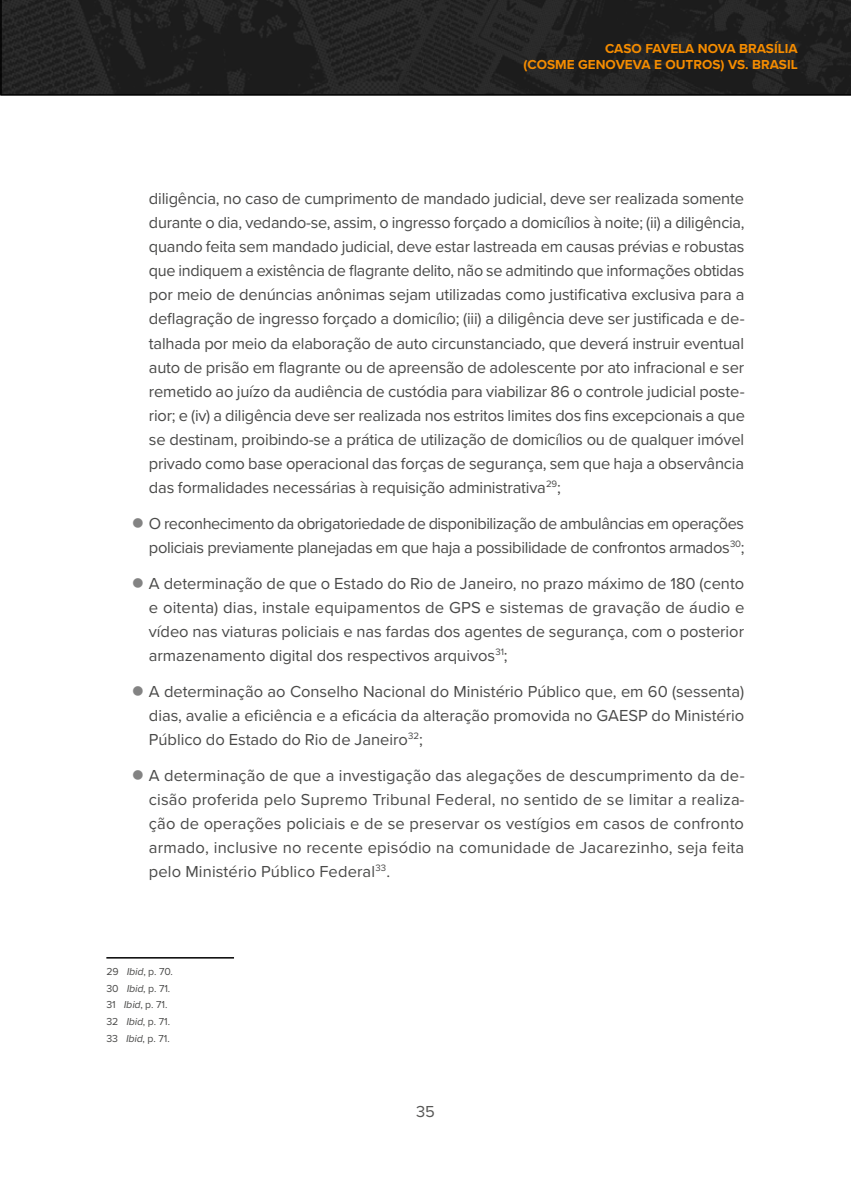
<style>
.page{position:relative;width:851px;height:1191px;background:#fff}
.page>*{position:absolute;margin:0;border:0;box-sizing:border-box;transform-origin:0 0}
.t1{font:16.5px/24px "Proxima Nova";letter-spacing:-.015em;color:#4a4a49;text-align:justify}
.t2{font:16.5px "Proxima Nova";color:#575756}
.t3{font:700 13.5px/16.2px "Proxima Nova";color:#f58c00;text-align:right}
.Nota_de_rodape{font:10.5px "Proxima Nova";letter-spacing:-.005em;color:#4a4a49}
.s1{font-style:italic}
</style>
<div class="page">
<svg style="left:0;top:0;width:850px;height:96px;background:#212121"></svg>
<hr style="left:106px;top:957px;width:128px;height:1px;background:#000">
<p class="t3" style="left:523px;top:40px;width:276px">CASO FAVELA NOVA BRASÍLIA<br>(COSME GENOVEVA E OUTROS) VS. BRASIL</p>
<p class="t1" style="left:149px;top:186px;width:597px">diligência, no caso de cumprimento de mandado judicial, deve ser realizada somente durante o dia, vedando-se, assim, o ingresso forçado a domicílios à noite; (ii) a diligência, quando feita sem mandado judicial, deve estar lastreada em causas prévias e robustas que indiquem a existência de flagrante delito, não se admitindo que informações obtidas por meio de denúncias anônimas sejam utilizadas como justificativa exclusiva para a deflagração de ingresso forçado a domicílio; (iii) a diligência deve ser justificada e de&shy;talhada por meio da elaboração de auto circunstanciado, que deverá instruir eventual auto de prisão em flagrante ou de apreensão de adolescente por ato infracional e ser remetido ao juízo da audiência de custódia para viabilizar 86 o controle judicial poste&shy;rior; e (iv) a diligência deve ser realizada nos estritos limites dos fins excepcionais a que se destinam, proibindo-se a prática de utilização de domicílios ou de qualquer imóvel privado como base operacional das forças de segurança, sem que haja a observância das formalidades necessárias à requisição administrativa<sup>29</sup>;</p>
<p class="t1" style="left:149px;top:510px;width:597px">O reconhecimento da obrigatoriedade de disponibilização de ambulâncias em operações policiais previamente planejadas em que haja a possibilidade de confrontos armados<sup>30</sup>;</p>
<p class="t1" style="left:149px;top:570px;width:597px">A determinação de que o Estado do Rio de Janeiro, no prazo máximo de 180 (cento e oitenta) dias, instale equipamentos de GPS e sistemas de gravação de áudio e vídeo nas viaturas policiais e nas fardas dos agentes de segurança, com o posterior armazenamento digital dos respectivos arquivos<sup>31</sup>;</p>
<p class="t1" style="left:149px;top:678px;width:596px">A determinação ao Conselho Nacional do Ministério Público que, em 60 (sessenta) dias, avalie a eficiência e a eficácia da alteração promovida no GAESP do Ministério Público do Estado do Rio de Janeiro<sup>32</sup>;</p>
<p class="t1" style="left:149px;top:762px;width:597px">A determinação de que a investigação das alegações de descumprimento da de&shy;cisão proferida pelo Supremo Tribunal Federal, no sentido de se limitar a realiza&shy;ção de operações policiais e de se preservar os vestígios em casos de confronto armado, inclusive no recente episódio na comunidade de Jacarezinho, seja feita pelo Ministério Público Federal<sup>33</sup>.</p>
<p class="Nota_de_rodape" style="left:106px;top:963px;width:68px">29 <span class="s1">Ibid</span>, p. 70.</p>
<p class="Nota_de_rodape" style="left:106px;top:980px;width:65px">30 <span class="s1">Ibid</span>, p. 71.</p>
<p class="Nota_de_rodape" style="left:106px;top:997px;width:63px">31 <span class="s1">Ibid</span>, p. 71.</p>
<p class="Nota_de_rodape" style="left:106px;top:1014px;width:65px">32 <span class="s1">Ibid</span>, p. 71.</p>
<p class="Nota_de_rodape" style="left:106px;top:1030px;width:65px">33 <span class="s1">Ibid</span>, p. 71.</p>
<p class="t2" style="left:416px;top:1098px;width:20px">35</p>
</div>
